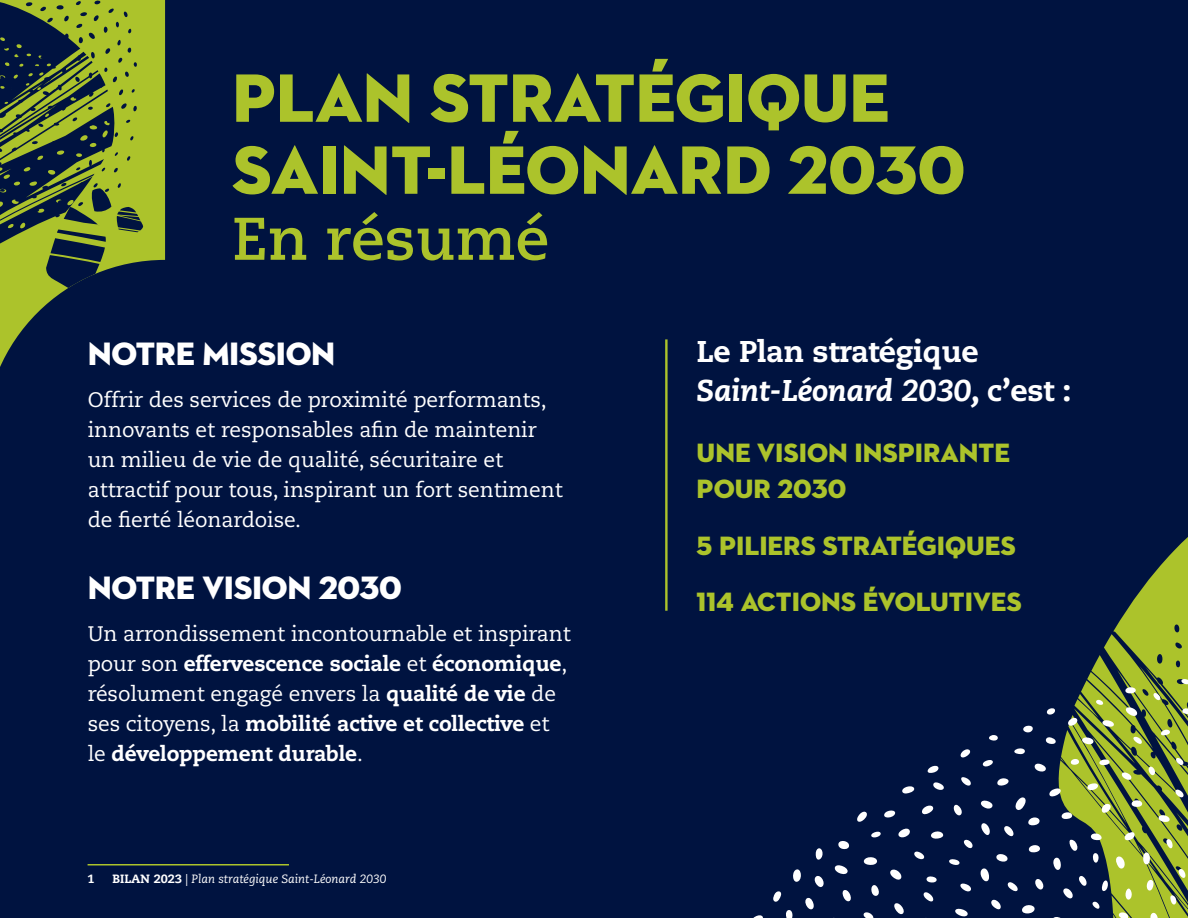
<style>
.page{position:relative;width:1188px;height:918px;background:#001340}
.page>*{position:absolute;margin:0;border:0;box-sizing:border-box;transform-origin:0 0}
.Titre_de_section_70pt{font:69.6px/72px "Neutraface 2 Display Titling";color:#acc32b}
.Titre_de_section_70pt-2{font:700 60px "Caecilia LT Pro 75";color:#acc32b}
.Texte_courant_12pt{font:33px "Neutraface 2 Display Titling";letter-spacing:-.01em;color:#fff}
.Texte_courant_12pt-2{font:800 30px/39px "Caecilia LT Pro 85";letter-spacing:-.01em;color:#fff}
.Titre_de_paragraphe_24_pt{font:27px/36px "Neutraface 2 Display Titling";color:#acc32b}
.Texte_du_résumé{font:21px/30px "Caecilia LT Pro 55 Roman";letter-spacing:-.005em;color:#fff}
.Texte_courant{font:italic 12px "Caecilia LT Pro 56";color:#fff}
.Texte_courant-2{font:800 12px "Caecilia LT Pro 85";color:#fff}
.s1{font-family:"Caecilia LT Pro 85";font-weight:800}
.s2{font-family:"Caecilia LT Pro 85";font-weight:800;font-style:normal}
.s3{font-family:"Caecilia LT Pro 86";font-style:italic}
</style>
<div class="page">
<svg style="left:1089px;top:537px;width:99px;height:138px"></svg>
<svg style="left:753px;top:675px;width:435px;height:243px"></svg>
<hr style="left:665px;top:339px;width:3px;height:272px;background:#acc32b">
<svg style="left:0;top:0;width:165px;height:866px"></svg>
<svg style="left:0;top:0;width:144px;height:300px"></svg>
<hr style="left:88px;top:864px;width:201px;height:2px;background:#acc32b">
<p class="Titre_de_section_70pt" style="left:232px;top:62px;width:735px">PLAN STRATÉGIQUE<br>SAINT-LÉONARD 2030</p>
<p class="Titre_de_section_70pt-2" style="left:232px;top:198px;width:318px">En résumé</p>
<p class="Texte_courant_12pt" style="left:88px;top:333px;width:249px">NOTRE MISSION</p>
<p class="Texte_du_résumé" style="left:88px;top:385px;width:477px">Offrir des services de proximité performants, innovants et responsables afin de maintenir un milieu de vie de qualité, sécuritaire et attractif pour tous, inspirant un fort sentiment de fierté léonardoise.</p>
<p class="Texte_courant_12pt" style="left:88px;top:567px;width:316px">NOTRE VISION 2030</p>
<p class="Texte_du_résumé" style="left:88px;top:618px;width:485px">Un arrondissement incontournable et inspirant pour son <span class="s1">effervescence sociale</span> et <span class="s1">économique</span>, résolument engagé envers la <span class="s1">qualité de vie</span> de ses citoyens, la <span class="s1">mobilité active et collective</span> et le <span class="s1">développement durable</span>.</p>
<p class="Texte_courant-2" style="left:88px;top:871px;width:9px">1</p>
<p class="Texte_courant" style="left:112px;top:871px;width:275px"><span class="s2">BILAN 2023</span> | Plan stratégique Saint-Léonard 2030</p>
<p class="Texte_courant_12pt-2" style="left:697px;top:332px;width:376px">Le Plan stratégique<br><span class="s3">Saint-Léonard 2030,</span> c’est :</p>
<p class="Titre_de_paragraphe_24_pt" style="left:697px;top:435px;width:315px">UNE VISION INSPIRANTE<br>POUR 2030</p>
<p class="Titre_de_paragraphe_24_pt" style="left:697px;top:528px;width:321px">5 PILIERS STRATÉGIQUES</p>
<p class="Titre_de_paragraphe_24_pt" style="left:697px;top:584px;width:327px">114 ACTIONS ÉVOLUTIVES</p>
</div>
